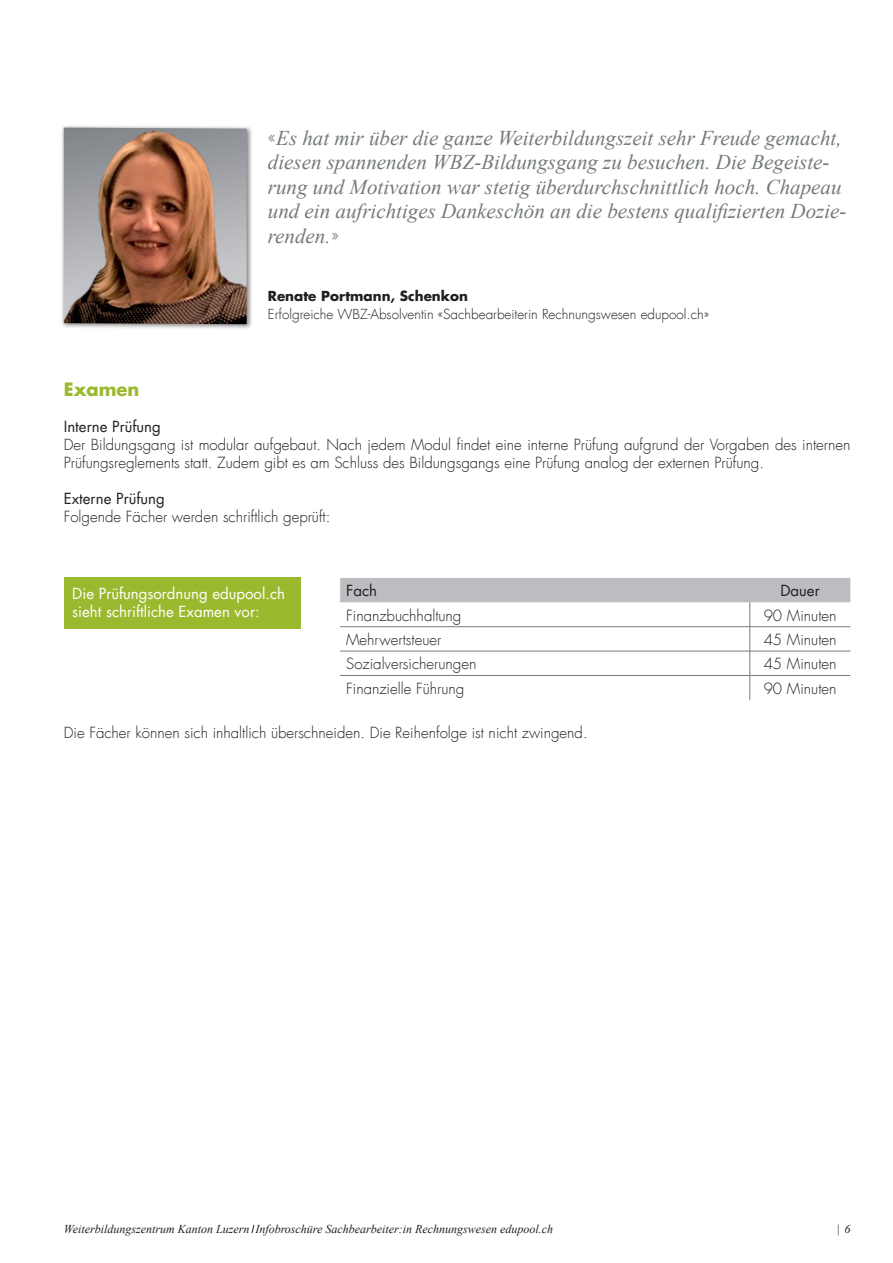
<style>
.page{position:relative;width:893px;height:1263px;background:#fff}
.page>*{position:absolute;margin:0;border:0;box-sizing:border-box;transform-origin:0 0}
.t1{font:italic 21px/24.5px "Times New Roman";color:#74797b}
.t2{font:18px "Futura Luzern Bold 2";color:#9bb92e}
.t3{font:15px/18px "Futura Luzern Light 2";color:#231f20}
.t4{font:15px/18px "Futura Luzern Book 2";color:#fff}
.t5{font:15px "Futura Luzern Book 2";color:#231f20}
.t6{font:13.5px "Futura Luzern Light 2";color:#231f20}
.t7{font:13.5px "Futura Luzern Bold 2";color:#231f20}
.t8{font:italic 12px "Times New Roman";color:#231f20}
.s1{font-family:"Futura Luzern Light 2";font-style:normal}
</style>
<div class="page">
<div style="left:61px;top:124px;width:192px;height:206px;background:#231f20;opacity:.58"></div>
<img style="left:64px;top:128px;width:183px;height:196px">
<svg style="left:340px;top:578px;width:510px;height:122px"></svg>
<div style="left:64px;top:578px;width:236px;height:51px;background:#9bb92e"></div>
<svg style="left:251px;top:1224px;width:3px;height:9px"></svg>
<p class="t1" style="left:268px;top:125px;width:580px"><span class="s1">«</span>Es hat mir über die ganze Weiterbildungszeit sehr Freude gemacht, diesen spannenden WBZ-Bildungsgang zu besuchen. Die Begeiste&shy;rung und Motivation war stetig überdurchschnittlich hoch. Chapeau und ein aufrichtiges Dankeschön an die bestens qualifizierten Dozie&shy;renden.<span class="s1">»</span></p>
<p class="t7" style="left:268px;top:287px;width:202px">Renate Portmann, Schenkon</p>
<p class="t6" style="left:268px;top:306px;width:443px">Erfolgreiche WBZ-Absolventin «Sachbearbeiterin Rechnungswesen edupool.ch»</p>
<p class="t2" style="left:64px;top:377px;width:77px">Examen</p>
<p class="t5" style="left:64px;top:417px;width:99px">Interne Prüfung</p>
<p class="t3" style="left:64px;top:436px;width:788px">Der Bildungsgang ist modular aufgebaut. Nach jedem Modul findet eine interne Prüfung aufgrund der Vorgaben des internen<br>Prüfungsreglements statt. Zudem gibt es am Schluss des Bildungsgangs eine Prüfung analog der externen Prüfung.</p>
<p class="t5" style="left:64px;top:489px;width:102px">Externe Prüfung</p>
<p class="t3" style="left:64px;top:508px;width:268px">Folgende Fächer werden schriftlich geprüft:</p>
<p class="t4" style="left:72px;top:584px;width:214px">Die Prüfungsordnung edupool.ch sieht schriftliche Examen vor:</p>
<p class="t5" style="left:346px;top:581px;width:32px">Fach</p>
<p class="t5" style="left:780px;top:581px;width:41px">Dauer</p>
<p class="t3" style="left:346px;top:607px;width:117px">Finanzbuchhaltung</p>
<p class="t3" style="left:764px;top:607px;width:74px">90 Minuten</p>
<p class="t3" style="left:346px;top:631px;width:97px">Mehrwertsteuer</p>
<p class="t3" style="left:764px;top:631px;width:74px">45 Minuten</p>
<p class="t3" style="left:346px;top:655px;width:132px">Sozialversicherungen</p>
<p class="t3" style="left:764px;top:655px;width:74px">45 Minuten</p>
<p class="t3" style="left:346px;top:680px;width:120px">Finanzielle Führung</p>
<p class="t3" style="left:764px;top:680px;width:74px">90 Minuten</p>
<p class="t3" style="left:64px;top:724px;width:525px">Die Fächer können sich inhaltlich überschneiden. Die Reihenfolge ist nicht zwingend.</p>
<p class="t8" style="left:64px;top:1221px;width:491px">Weiterbildungszentrum Kanton Luzern Infobroschüre Sachbearbeiter:in Rechnungswesen edupool.ch</p>
<p class="t8" style="left:837px;top:1221px;width:15px">| 6</p>
</div>
